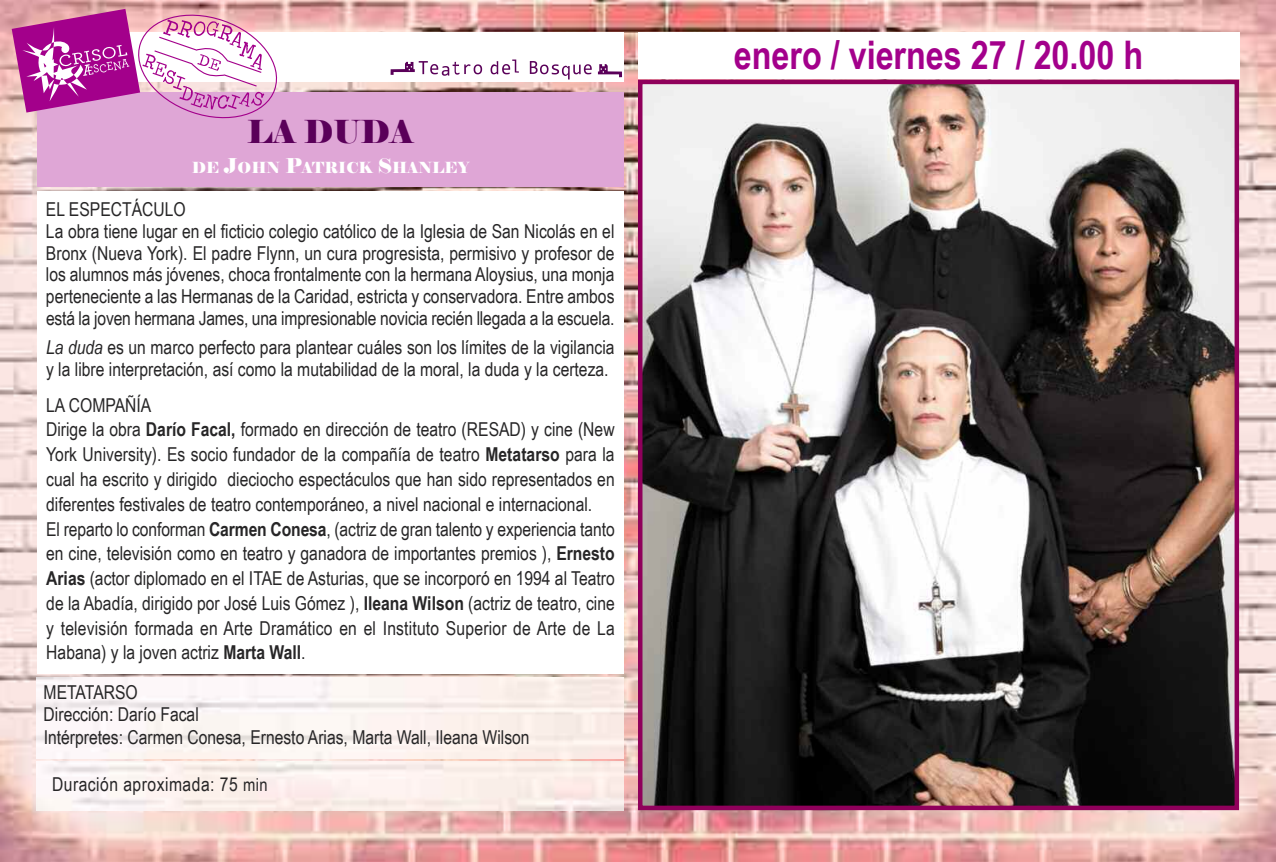
<style>
.page{position:relative;width:1276px;height:862px;background:#fff}
.page>*{position:absolute;margin:0;border:0;box-sizing:border-box;transform-origin:0 0}
.t1{font:700 39.38px "Arial Narrow";color:#a3008b}
.t2{font:31.5px "Elephant";color:#5a0059}
.t3{font:19.12px/24.8px "Arial Narrow";color:#272627}
.t4{font:19.12px "Arial Narrow";letter-spacing:.025em;color:#272627}
.t5{font:15.3px "Elephant";color:#fff}
.s1{font-size:20.25px}
.s2{font-style:italic}
.s3{font-weight:700}
.s4{font-size:18px}
</style>
<div class="page">
<img style="left:0;top:0;width:1276px;height:861px">
<div style="left:37px;top:191px;width:586px;height:482px;background:#fff"></div>
<img style="left:37px;top:677px;width:586px;height:81px">
<div style="left:638px;top:32px;width:601px;height:46px;background:#fff"></div>
<img style="left:37px;top:760px;width:586px;height:49px">
<img style="left:643px;top:85px;width:591px;height:719px">
<div style="left:638px;top:80px;width:601px;height:729px;border:4px solid #8f005b"></div>
<div style="left:37px;top:92px;width:586px;height:95px;background:#dfa6d6"></div>
<div style="left:37px;top:32px;width:586px;height:50px;background:#fff"></div>
<svg style="left:390px;top:59px;width:232px;height:20px"></svg>
<svg style="left:12px;top:7px;width:272px;height:118px"></svg>
<h2 class="t2" style="left:247px;top:113px;width:168px">LA DUDA</h2>
<p class="t5" style="left:192px;top:158px;width:279px">DE <span class="s1">J</span>OHN <span class="s1">P</span>ATRICK <span class="s1">S</span>HANLEY</p>
<p class="t3" style="left:46px;top:197px;width:570px;line-height:22.1px">EL ESPECTÁCULO<br>La obra tiene lugar en el ficticio colegio católico de la Iglesia de San Nicolás en el Bronx (Nueva York). El padre Flynn, un cura progresista, permisivo y profesor de los alumnos más jóvenes, choca frontalmente con la hermana Aloysius, una monja perteneciente a las Hermanas de la Caridad, estricta y conservadora. Entre ambos está la joven hermana James, una impresionable novicia recién llegada a la escuela.</p>
<p class="t3" style="left:46px;top:336px;width:570px;line-height:22.1px"><span class="s2">La duda</span> es un marco perfecto para plantear cuáles son los límites de la vigilancia y la libre interpretación, así como la mutabilidad de la moral, la duda y la certeza.</p>
<p class="t3" style="left:46px;top:392px;width:570px">LA COMPAÑÍA<br>Dirige la obra <span class="s3">Darío Facal,</span> formado en dirección de teatro (RESAD) y cine (New York University). Es socio fundador de la compañía de teatro <span class="s3">Metatarso</span> para la cual ha escrito y dirigido dieciocho espectáculos que han sido representados en diferentes festivales de teatro contemporáneo, a nivel nacional e internacional.<br>El reparto lo conforman <span class="s3">Carmen Conesa</span>, (actriz de gran talento y experiencia tanto en cine, televisión como en teatro y ganadora de importantes premios ), <span class="s3">Ernesto Arias</span> (actor diplomado en el ITAE de Asturias, que se incorporó en 1994 al Teatro de la Abadía, dirigido por José Luis Gómez ), <span class="s3">Ileana Wilson</span> (actriz de teatro, cine y televisión formada en Arte Dramático en el Instituto Superior de Arte de La Habana) y la joven actriz <span class="s3">Marta Wall</span>.</p>
<p class="t3" style="left:44px;top:680px;width:487px;line-height:22.5px">METATARSO<br>Dirección: Darío Facal<br>Intérpretes: Carmen Conesa, Ernesto Arias, Marta Wall, Ileana Wilson</p>
<p class="t4" style="left:52px;top:772px;width:217px">Duración aproximada: 75 <span class="s4">min</span></p>
<h1 class="t1" style="left:734px;top:32px;width:411px">enero / viernes 27 / 20.00 h</h1>
</div>
